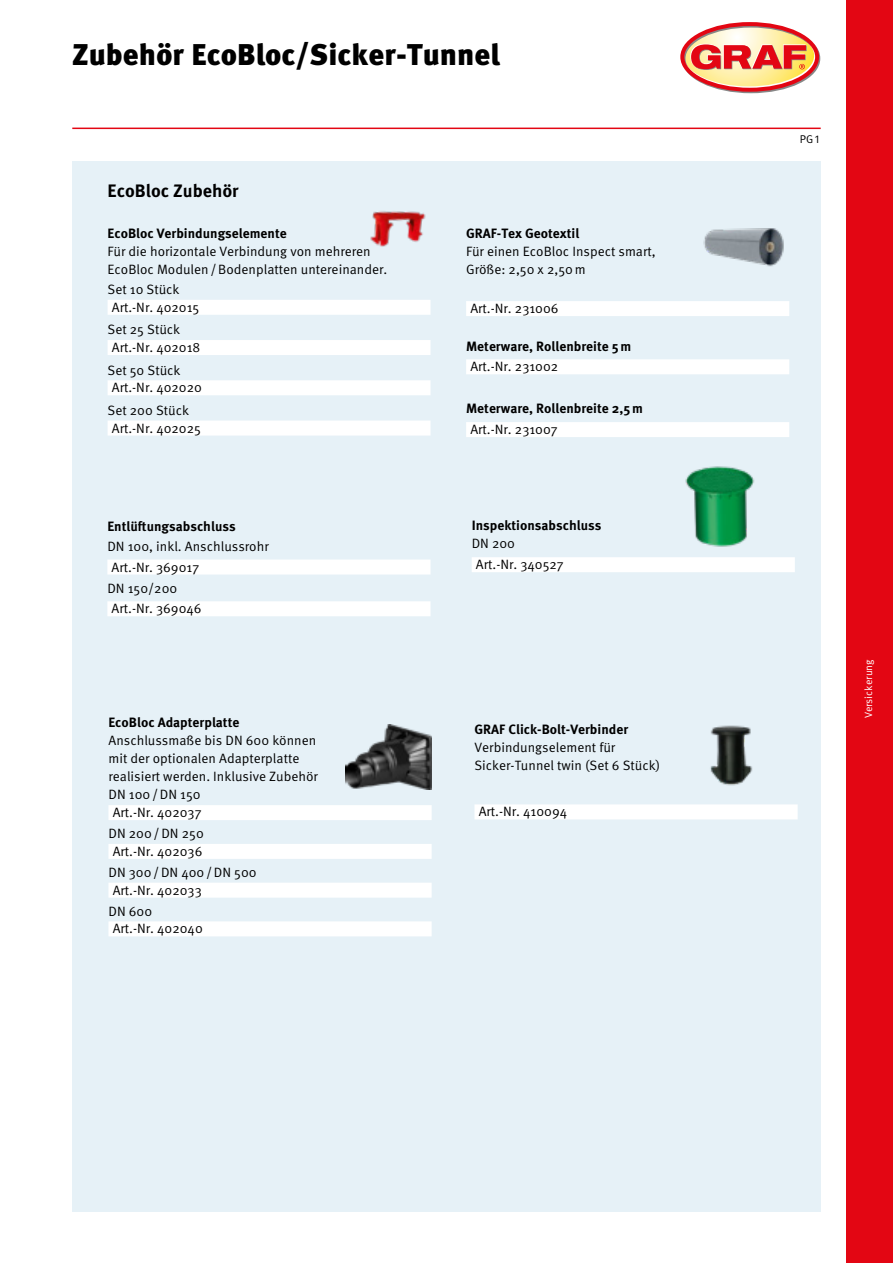
<style>
.page{position:relative;width:893px;height:1263px;background:#fff}
.page>*{position:absolute;margin:0;border:0;box-sizing:border-box;transform-origin:0 0}
.t1{font:900 30px "Meta Pro";color:#000}
.t2{font:700 18px "Meta Pro";color:#000}
.t3{font:13.5px/17.7px "Meta Pro";color:#000}
.t4{font:700 13.5px "Meta Pro";color:#000}
.t5{font:11.25px "Meta Pro";color:#000}
.t6{font:10.5px "Meta Pro";color:#fff}
</style>
<div class="page">
<svg style="left:682px;top:24px;width:135px;height:66px"></svg>
<div style="left:846px;top:0;width:47px;height:1263px;background:#e30613"></div>
<hr style="left:72px;top:128px;width:749px;height:1px;background:#e30613">
<div style="left:72px;top:162px;width:749px;height:1050px;background:#e6f1f7"></div>
<div style="left:108px;top:805px;width:324px;height:15px;background:#fff"></div>
<div style="left:108px;top:844px;width:324px;height:15px;background:#fff"></div>
<div style="left:108px;top:883px;width:324px;height:15px;background:#fff"></div>
<div style="left:108px;top:921px;width:324px;height:15px;background:#fff"></div>
<img style="left:370px;top:211px;width:56px;height:36px">
<img style="left:346px;top:724px;width:85px;height:65px">
<div style="left:108px;top:300px;width:323px;height:15px;background:#fff"></div>
<div style="left:108px;top:340px;width:323px;height:15px;background:#fff"></div>
<div style="left:108px;top:380px;width:323px;height:15px;background:#fff"></div>
<div style="left:108px;top:421px;width:323px;height:15px;background:#fff"></div>
<div style="left:107px;top:559px;width:324px;height:15px;background:#fff"></div>
<div style="left:107px;top:601px;width:324px;height:15px;background:#fff"></div>
<div style="left:466px;top:301px;width:323px;height:15px;background:#fff"></div>
<div style="left:466px;top:359px;width:323px;height:15px;background:#fff"></div>
<div style="left:466px;top:422px;width:323px;height:15px;background:#fff"></div>
<img style="left:703px;top:228px;width:81px;height:39px">
<div style="left:472px;top:557px;width:323px;height:15px;background:#fff"></div>
<img style="left:685px;top:466px;width:70px;height:81px">
<div style="left:474px;top:804px;width:324px;height:15px;background:#fff"></div>
<img style="left:710px;top:725px;width:43px;height:61px">
<h1 class="t1" style="left:72px;top:36px;width:429px">Zubehör EcoBloc/Sicker-Tunnel</h1>
<h2 class="t2" style="left:108px;top:179px;width:133px">EcoBloc Zubehör</h2>
<p class="t4" style="left:108px;top:225px;width:181px">EcoBloc Verbindungselemente</p>
<p class="t3" style="left:108px;top:243px;width:281px">Für die horizontale Verbindung von mehreren<br>EcoBloc Modulen/Bodenplatten untereinander.</p>
<p class="t3" style="left:112px;top:281px;width:89px;text-indent:-4px">Set 10 Stück<br>Art.-Nr. 402015</p>
<p class="t3" style="left:112px;top:321px;width:90px;text-indent:-4px">Set 25 Stück<br>Art.-Nr. 402018</p>
<p class="t3" style="left:112px;top:361px;width:92px;text-indent:-4px">Set 50 Stück<br>Art.-Nr. 402020</p>
<p class="t3" style="left:112px;top:401px;width:91px;text-indent:-4px">Set 200 Stück<br>Art.-Nr. 402025</p>
<p class="t4" style="left:107px;top:517px;width:130px">Entlüftungsabschluss</p>
<p class="t3" style="left:107px;top:537px;width:163px">DN 100, inkl. Anschlussrohr</p>
<p class="t3" style="left:112px;top:558px;width:89px">Art.-Nr. 369017</p>
<p class="t3" style="left:107px;top:579px;width:72px">DN 150/200</p>
<p class="t3" style="left:112px;top:600px;width:92px">Art.-Nr. 369046</p>
<p class="t4" style="left:108px;top:714px;width:132px">EcoBloc Adapterplatte</p>
<p class="t3" style="left:108px;top:732px;width:209px">Anschlussmaße bis DN 600 können</p>
<p class="t3" style="left:108px;top:750px;width:192px">mit der optionalen Adapterplatte</p>
<p class="t3" style="left:108px;top:768px;width:211px">realisiert werden. Inklusive Zubehör</p>
<p class="t3" style="left:108px;top:786px;width:94px">DN 100/DN 150</p>
<p class="t3" style="left:113px;top:804px;width:90px">Art.-Nr. 402037</p>
<p class="t3" style="left:108px;top:825px;width:97px;text-align:center">DN 200/DN 250<br>Art.-Nr. 402036</p>
<p class="t3" style="left:113px;top:863px;width:145px;text-indent:-4px">DN 300/DN 400/DN 500<br>Art.-Nr. 402033</p>
<p class="t3" style="left:113px;top:902px;width:92px;text-indent:-4px">DN 600<br>Art.-Nr. 402040</p>
<p class="t4" style="left:466px;top:225px;width:115px">GRAF-Tex Geotextil</p>
<p class="t3" style="left:466px;top:243px;width:191px">Für einen EcoBloc Inspect smart,<br>Größe: 2,50 x 2,50m</p>
<p class="t3" style="left:470px;top:300px;width:90px">Art.-Nr. 231006</p>
<p class="t4" style="left:466px;top:337px;width:167px">Meterware, Rollenbreite 5m</p>
<p class="t3" style="left:470px;top:358px;width:89px">Art.-Nr. 231002</p>
<p class="t4" style="left:466px;top:400px;width:178px">Meterware, Rollenbreite 2,5m</p>
<p class="t3" style="left:470px;top:421px;width:89px">Art.-Nr. 231007</p>
<p class="t4" style="left:472px;top:517px;width:131px">Inspektionsabschluss</p>
<p class="t3" style="left:476px;top:534px;width:89px;line-height:20.7px;text-indent:-4px">DN 200<br>Art.-Nr. 340527</p>
<p class="t4" style="left:474px;top:721px;width:155px">GRAF Click-Bolt-Verbinder</p>
<p class="t3" style="left:474px;top:739px;width:187px">Verbindungselement für<br>Sicker-Tunnel twin (Set 6 Stück)</p>
<p class="t3" style="left:479px;top:803px;width:90px">Art.-Nr. 410094</p>
<p class="t5" style="left:800px;top:132px;width:21px">PG1</p>
<p class="t6" style="left:862px;top:718px;width:61px;rotate:-90deg">Versickerung</p>
</div>
